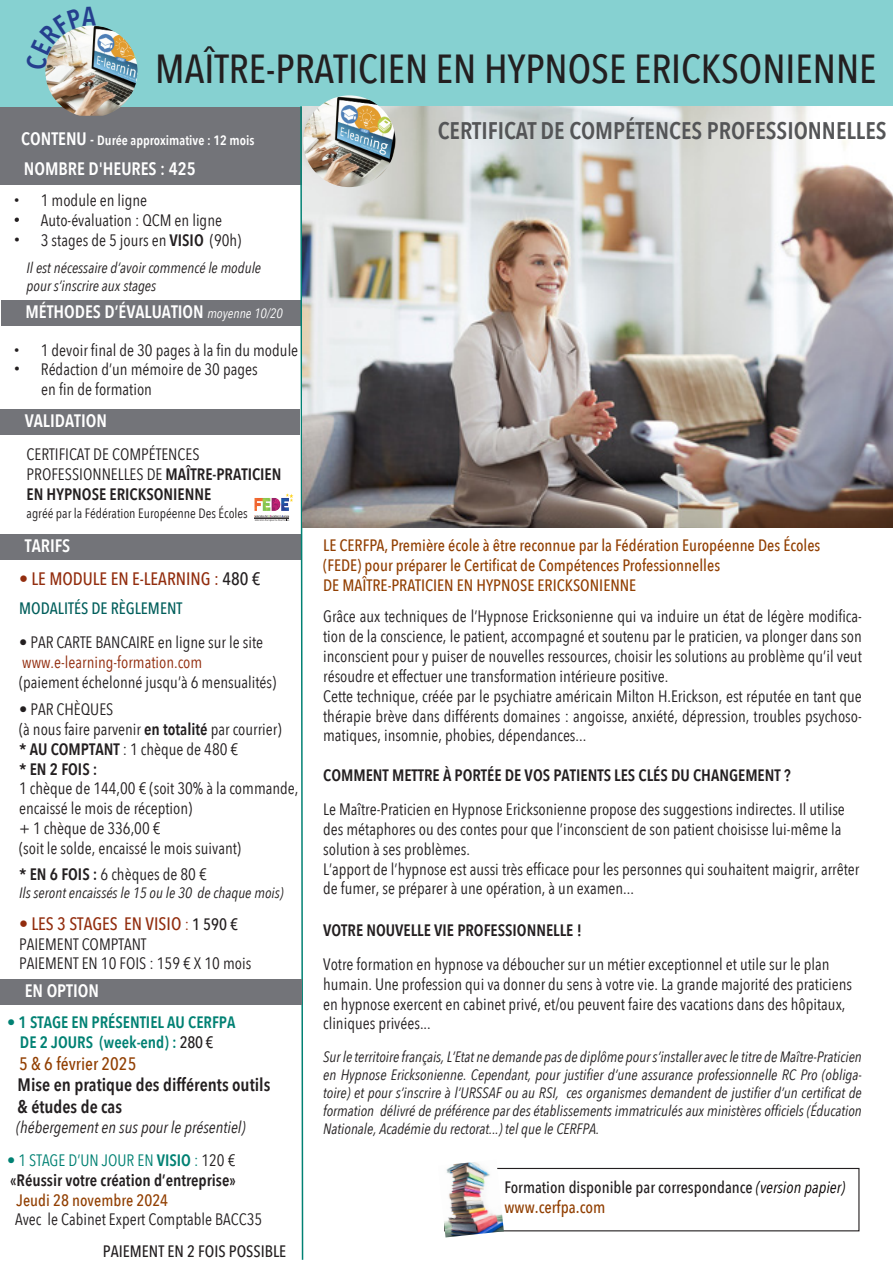
<style>
.page{position:relative;width:893px;height:1263px;background:#fff}
.page>*{position:absolute;margin:0;border:0;box-sizing:border-box;transform-origin:0 0}
.Titre_formation{font:500 40.5px "Avenir Next Condensed";color:#231f20}
.Titre_formation-2{font:600 24px "Avenir Next Condensed";color:#545557}
.BLOC_page_paire{font:600 18px "Avenir Next Condensed";color:#fff}
.BLOC_page_paire-2{font:500 18px "Avenir Next Condensed";color:#922d0e}
.BLOC_page_paire-3{font:600 18px "Avenir Next Condensed";color:#231f20}
.BLOC_page_paire-4{font:500 18px "Avenir Next Condensed";color:#924003}
.t1{font:500 16.8px "Avenir Next Condensed";color:#924003}
.BLOC_page_paire-5{font:16.5px/19.8px "Avenir Next Condensed";color:#231f20}
.BLOC_page_paire-6{font:500 16.5px/19.8px "Avenir Next Condensed";color:#924003}
.BLOC_page_paire-7{font:600 16.5px "Avenir Next Condensed";color:#231f20}
.BLOC_page_paire-8{font:500 16.5px "Avenir Next Condensed";color:#231f20}
.t2{font:600 16.5px "Avenir Next Condensed";color:#008173}
.BLOC_page_paire-9{font:italic 16.5px "Avenir Next Condensed";color:#231f20}
.BLOC_page_paire-10{font:16.5px "Avenir Next Condensed";color:#922d0e}
.t3{font:16.5px "Avenir Next Condensed";color:#008173}
.BLOC_page_paire-11{font:500 16.5px "Avenir Next Condensed";color:#005e5b}
.BLOC_page_paire-12{font:italic 15px/18px "Avenir Next Condensed";color:#231f20}
.BLOC_page_paire-13{font:13.5px "Avenir Next Condensed";color:#231f20}
.t4{font:600 13.5px "Avenir Next Condensed";color:#fff}
.s1{font-size:18px}
.s2{font-size:16.5px}
.s3{font-family:"Helvetica"}
.s4{font-family:"Helvetica";font-size:18px}
.s5{font-weight:600}
.s6{font-weight:400;font-style:italic;font-size:13.5px}
.s7{color:#231f20}
.s8{font-weight:400;font-size:16.5px}
.s9{font-size:16.5px;color:#231f20}
.s10{font-weight:500;color:#231f20}
.s11{font-weight:400;font-style:italic;color:#080302}
</style>
<div class="page">
<div style="left:0;top:534px;width:302px;height:25px;background:#737479"></div>
<div style="left:0;top:409px;width:300px;height:25px;background:#737479"></div>
<div style="left:1px;top:300px;width:302px;height:25px;background:#737479"></div>
<div style="left:0;top:105px;width:307px;height:80px;background:#737479"></div>
<div style="left:0;top:0;width:893px;height:106px;background:#86d1d1"></div>
<img style="left:254px;top:498px;width:35px;height:13px">
<svg style="left:286px;top:493px;width:7px;height:9px"></svg>
<svg style="left:254px;top:515px;width:35px;height:7px"></svg>
<svg style="left:300px;top:106px;width:4px;height:1154px"></svg>
<div style="left:0;top:979px;width:302px;height:26px;background:#737479"></div>
<img style="left:303px;top:106px;width:590px;height:421px">
<img style="left:303px;top:95px;width:92px;height:92px;border-radius:46px">
<div style="left:444px;top:1168px;width:415px;height:63px;border:1px solid #231f20"></div>
<img style="left:444px;top:1162px;width:60px;height:75px">
<img style="left:45px;top:26px;width:93px;height:90px">
<svg style="left:45px;top:25px;width:51px;height:44px"></svg>
<p class="Titre_formation" style="left:155px;top:44px;width:723px">MAÎTRE-PRATICIEN EN HYPNOSE ERICKSONIENNE</p>
<p class="t4" style="left:21px;top:128px;width:235px"><span class="s1">CONTENU</span> <span class="s2">-</span> Durée approximative : 12 mois</p>
<p class="BLOC_page_paire" style="left:24px;top:154px;width:173px">NOMBRE D'HEURES : 425</p>
<p class="BLOC_page_paire-5" style="left:14px;top:190px;width:135px"><span class="s3">•</span> 1 module en ligne</p>
<p class="BLOC_page_paire-5" style="left:14px;top:209px;width:210px"><span class="s4">•</span> Auto-évaluation : QCM en ligne</p>
<p class="BLOC_page_paire-5" style="left:14px;top:229px;width:229px"><span class="s4">•</span> 3 stages de 5 jours en <span class="s5">VISIO</span> (90h)</p>
<p class="BLOC_page_paire-12" style="left:27px;top:258px;width:236px">Il est nécessaire d’avoir commencé le module pour s’inscrire aux stages</p>
<p class="BLOC_page_paire" style="left:25px;top:296px;width:259px">MÉTHODES D’ÉVALUATION <span class="s6">moyenne 10/20</span></p>
<p class="BLOC_page_paire-5" style="left:14px;top:339px;width:286px"><span class="s3">•</span> 1 devoir final de 30 pages à la fin du module</p>
<p class="BLOC_page_paire-5" style="left:14px;top:359px;width:245px"><span class="s4">•</span> Rédaction d’un mémoire de 30 pages</p>
<p class="BLOC_page_paire-5" style="left:41px;top:379px;width:112px">en fin de formation</p>
<p class="BLOC_page_paire" style="left:25px;top:405px;width:84px">VALIDATION</p>
<p class="BLOC_page_paire-5" style="left:27px;top:444px;width:256px">CERTIFICAT DE COMPÉTENCES<br>PROFESSIONNELLES DE <span class="s5">MAÎTRE-PRATICIEN</span></p>
<p class="BLOC_page_paire-7" style="left:27px;top:480px;width:186px">EN HYPNOSE ERICKSONIENNE</p>
<p class="BLOC_page_paire-13" style="left:27px;top:502px;width:223px">agréé par la Fédération Européenne Des Écoles</p>
<p class="BLOC_page_paire" style="left:25px;top:530px;width:47px">TARIFS</p>
<p class="BLOC_page_paire-2" style="left:19px;top:568px;width:243px">• LE MODULE EN E-LEARNING : <span class="s7">480 €</span></p>
<p class="BLOC_page_paire-11" style="left:19px;top:598px;width:165px">MODALITÉS DE RÈGLEMENT</p>
<p class="BLOC_page_paire-5" style="left:19px;top:632px;width:246px">• PAR CARTE BANCAIRE en ligne sur le site</p>
<p class="BLOC_page_paire-10" style="left:22px;top:648px;width:182px">www.e-learning-formation.com</p>
<p class="BLOC_page_paire-5" style="left:19px;top:671px;width:259px">(paiement échelonné jusqu’à 6 mensualités)</p>
<p class="BLOC_page_paire-5" style="left:19px;top:699px;width:96px">• PAR CHÈQUES</p>
<p class="BLOC_page_paire-5" style="left:19px;top:719px;width:264px">(à nous faire parvenir <span class="s5">en totalité</span> par courrier)</p>
<p class="BLOC_page_paire-5" style="left:19px;top:738px;width:221px"><span class="s5">* AU COMPTANT</span> : 1 chèque de 480 €</p>
<p class="BLOC_page_paire-7" style="left:19px;top:755px;width:80px">* EN 2 FOIS :</p>
<p class="BLOC_page_paire-5" style="left:19px;top:778px;width:281px">1 chèque de 144,00 € (soit 30% à la commande, encaissé le mois de réception)</p>
<p class="BLOC_page_paire-5" style="left:19px;top:818px;width:143px">+ 1 chèque de 336,00 €</p>
<p class="BLOC_page_paire-5" style="left:19px;top:837px;width:223px">(soit le solde, encaissé le mois suivant)</p>
<p class="BLOC_page_paire-5" style="left:19px;top:863px;width:189px"><span class="s5">* EN 6 FOIS :</span> 6 chèques de 80 €</p>
<p class="BLOC_page_paire-12" style="left:19px;top:883px;width:266px">Ils seront encaissés le 15 ou le 30 de chaque mois)</p>
<p class="BLOC_page_paire-2" style="left:19px;top:913px;width:221px">• LES 3 STAGES EN VISIO <span class="s8">:</span> <span class="s9">1 590 €</span></p>
<p class="BLOC_page_paire-5" style="left:19px;top:933px;width:129px">PAIEMENT COMPTANT</p>
<p class="BLOC_page_paire-5" style="left:19px;top:953px;width:234px">PAIEMENT EN 10 FOIS : 159 € X 10 mois</p>
<p class="BLOC_page_paire" style="left:25px;top:975px;width:76px">EN OPTION</p>
<p class="t2" style="left:7px;top:1008px;width:230px">• 1 STAGE EN PRÉSENTIEL AU CERFPA</p>
<p class="t2" style="left:20px;top:1028px;width:195px">DE 2 JOURS (week-end) : <span class="s10">280 €</span></p>
<p class="BLOC_page_paire-4" style="left:19px;top:1052px;width:119px">5 &amp; 6 février 2025</p>
<p class="BLOC_page_paire-3" style="left:18px;top:1069px;width:254px">Mise en pratique des différents outils</p>
<p class="BLOC_page_paire-3" style="left:18px;top:1091px;width:106px">&amp; études de cas</p>
<p class="BLOC_page_paire-9" style="left:16px;top:1117px;width:231px">(hébergement en sus pour le présentiel)</p>
<p class="t3" style="left:7px;top:1146px;width:230px">• 1 STAGE D’UN JOUR EN <span class="s5">VISIO</span> : <span class="s7">120 €</span></p>
<p class="BLOC_page_paire-7" style="left:10px;top:1166px;width:227px">«Réussir votre création d’entreprise»</p>
<p class="BLOC_page_paire-6" style="left:16px;top:1190px;width:153px">Jeudi 28 novembre 2024</p>
<p class="BLOC_page_paire-5" style="left:15px;top:1209px;width:249px">Avec le Cabinet Expert Comptable BACC35</p>
<p class="BLOC_page_paire-8" style="left:103px;top:1241px;width:185px">PAIEMENT EN 2 FOIS POSSIBLE</p>
<p class="Titre_formation-2" style="left:438px;top:110px;width:450px">CERTIFICAT DE COMPÉTENCES PROFESSIONNELLES</p>
<p class="BLOC_page_paire-6" style="left:323px;top:536px;width:499px">LE CERFPA, Première école à être reconnue par la Fédération Européenne Des Écoles (FEDE) pour préparer le Certificat de Compétences Professionnelles</p>
<p class="BLOC_page_paire-6" style="left:323px;top:575px;width:315px">DE MAÎTRE-PRATICIEN EN HYPNOSE ERICKSONIENNE</p>
<p class="BLOC_page_paire-5" style="left:323px;top:606px;width:540px;text-align:justify">Grâce aux techniques de l’Hypnose Ericksonienne qui va induire un état de légère modifica&shy;tion de la conscience, le patient, accompagné et soutenu par le praticien, va plonger dans son inconscient pour y puiser de nouvelles ressources, choisir les solutions au problème qu’il veut résoudre et effectuer une transformation intérieure positive.</p>
<p class="BLOC_page_paire-5" style="left:323px;top:685px;width:540px;text-align:justify">Cette technique, créée par le psychiatre américain Milton H.Erickson, est réputée en tant que thérapie brève dans différents domaines : angoisse, anxiété, dépression, troubles psychoso&shy;matiques, insomnie, phobies, dépendances...</p>
<p class="BLOC_page_paire-7" style="left:323px;top:761px;width:469px">COMMENT METTRE À PORTÉE DE VOS PATIENTS LES CLÉS DU CHANGEMENT ?</p>
<p class="BLOC_page_paire-5" style="left:323px;top:799px;width:523px">Le Maître-Praticien en Hypnose Ericksonienne propose des suggestions indirectes. Il utilise des métaphores ou des contes pour que l’inconscient de son patient choisisse lui-même la solution à ses problèmes.</p>
<p class="BLOC_page_paire-5" style="left:323px;top:858px;width:538px">L’apport de l’hypnose est aussi très efficace pour les personnes qui souhaitent maigrir, arrêter de fumer, se préparer à une opération, à un examen...</p>
<p class="BLOC_page_paire-7" style="left:323px;top:916px;width:260px">VOTRE NOUVELLE VIE PROFESSIONNELLE !</p>
<p class="BLOC_page_paire-5" style="left:323px;top:953px;width:530px">Votre formation en hypnose va déboucher sur un métier exceptionnel et utile sur le plan humain. Une profession qui va donner du sens à votre vie. La grande majorité des praticiens en hypnose exercent en cabinet privé, et/ou peuvent faire des vacations dans des hôpitaux, cliniques privées...</p>
<p class="BLOC_page_paire-12" style="left:323px;top:1048px;width:540px;text-align:justify">Sur le territoire français, L’Etat ne demande pas de diplôme pour s’installer avec le titre de Maître-Praticien en Hypnose Ericksonienne. Cependant, pour justifier d’une assurance professionnelle RC Pro (obliga&shy;toire) et pour s’inscrire à l’URSSAF ou au RSI, ces organismes demandent de justifier d’un certificat de formation délivré de préférence par des établissements immatriculés aux ministères officiels (Éducation Nationale, Académie du rectorat...) tel que le CERFPA.</p>
<p class="BLOC_page_paire-8" style="left:504px;top:1177px;width:342px">Formation disponible par correspondance <span class="s11">(version papier)</span></p>
<p class="t1" style="left:504px;top:1197px;width:102px">www.cerfpa.com</p>
</div>
